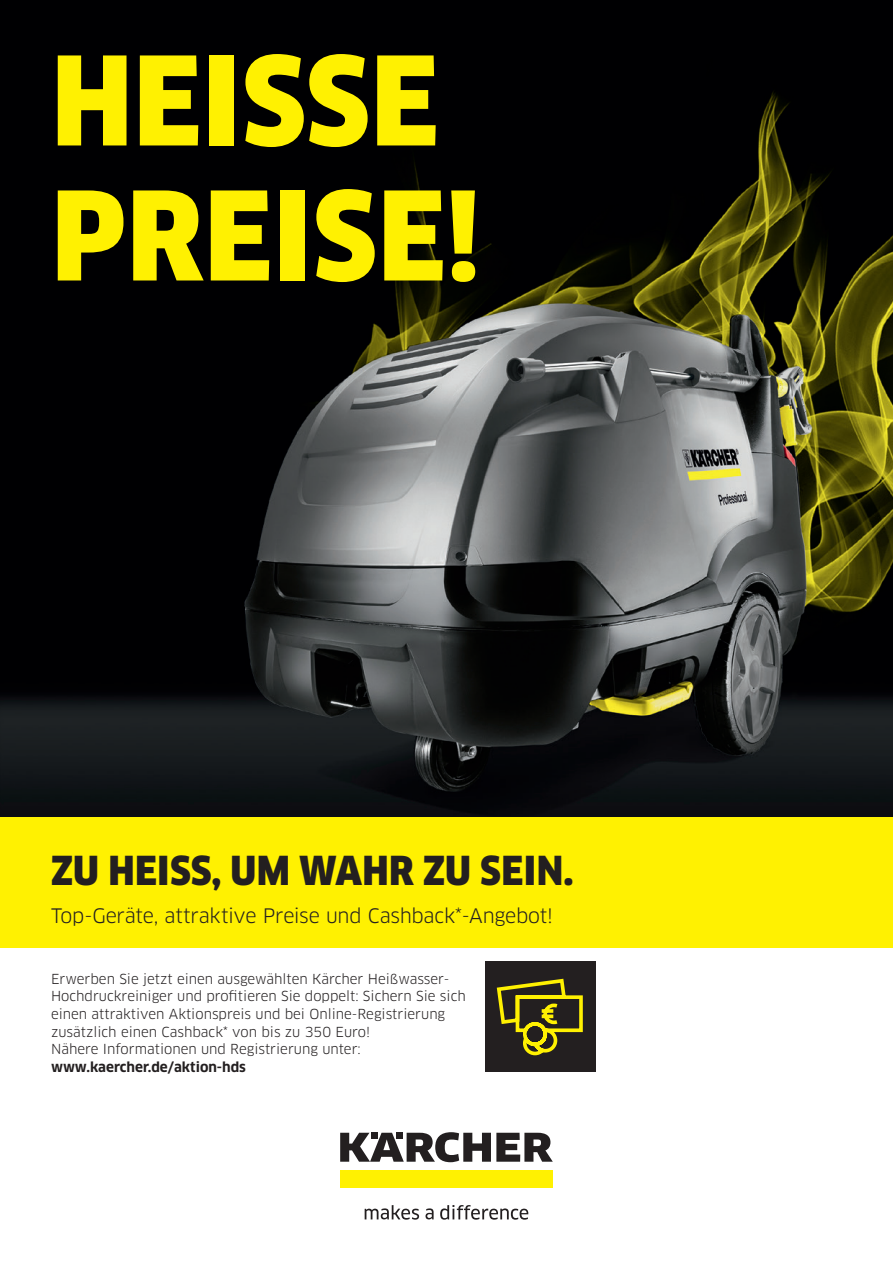
<style>
.page{position:relative;width:893px;height:1263px;background:#fff}
.page>*{position:absolute;margin:0;border:0;box-sizing:border-box;transform-origin:0 0}
.t1{font:900 120px "Clan Pro Narr";letter-spacing:.01em;color:#fff101}
.Headline_NarrowBlack{font:900 39px "Clan Pro Narr";letter-spacing:.01em;color:#231f20}
.Headline_NarrowBlack-2{font:19.5px "Clan Pro";letter-spacing:-.015em;color:#231f20}
.Copy_Book_9pt{font:13.5px/17.5px "Clan Pro";color:#231f20}
.URL_Bold_9pt{font:700 13.5px "Clan Pro";color:#231f20}
</style>
<div class="page">
<svg style="left:440px;top:1205px;width:88px;height:15px"></svg>
<svg style="left:425px;top:1208px;width:9px;height:11px"></svg>
<svg style="left:365px;top:1205px;width:54px;height:15px"></svg>
<div style="left:340px;top:1171px;width:213px;height:17px;background:#fff101"></div>
<svg style="left:340px;top:1132px;width:213px;height:30px"></svg>
<img style="left:0;top:0;width:893px;height:817px">
<div style="left:485px;top:961px;width:110px;height:110px;background:#231f20"></div>
<svg style="left:496px;top:978px;width:87px;height:78px"></svg>
<div style="left:0;top:817px;width:893px;height:131px;background:#fff101"></div>
<p class="t1" style="left:52px;top:32px;width:388px">HEISSE</p>
<p class="t1" style="left:52px;top:167px;width:430px">PREISE!</p>
<p class="Headline_NarrowBlack" style="left:51px;top:848px;width:524px">ZU HEISS, UM WAHR ZU SEIN.</p>
<p class="Headline_NarrowBlack-2" style="left:51px;top:904px;width:503px">Top-Geräte, attraktive Preise und Cashback*-Angebot!</p>
<p class="Copy_Book_9pt" style="left:51px;top:970px;width:416px">Erwerben Sie jetzt einen ausgewählten Kärcher Heißwasser-<br>Hochdruckreiniger und profitieren Sie doppelt: Sichern Sie sich einen attraktiven Aktionspreis und bei Online-Registrierung</p>
<p class="Copy_Book_9pt" style="left:51px;top:1023px;width:321px">zusätzlich einen Cashback* von bis zu 350 Euro!</p>
<p class="Copy_Book_9pt" style="left:51px;top:1040px;width:311px">Nähere Informationen und Registrierung unter:</p>
<p class="URL_Bold_9pt" style="left:51px;top:1059px;width:196px">www.kaercher.de/aktion-hds</p>
</div>
